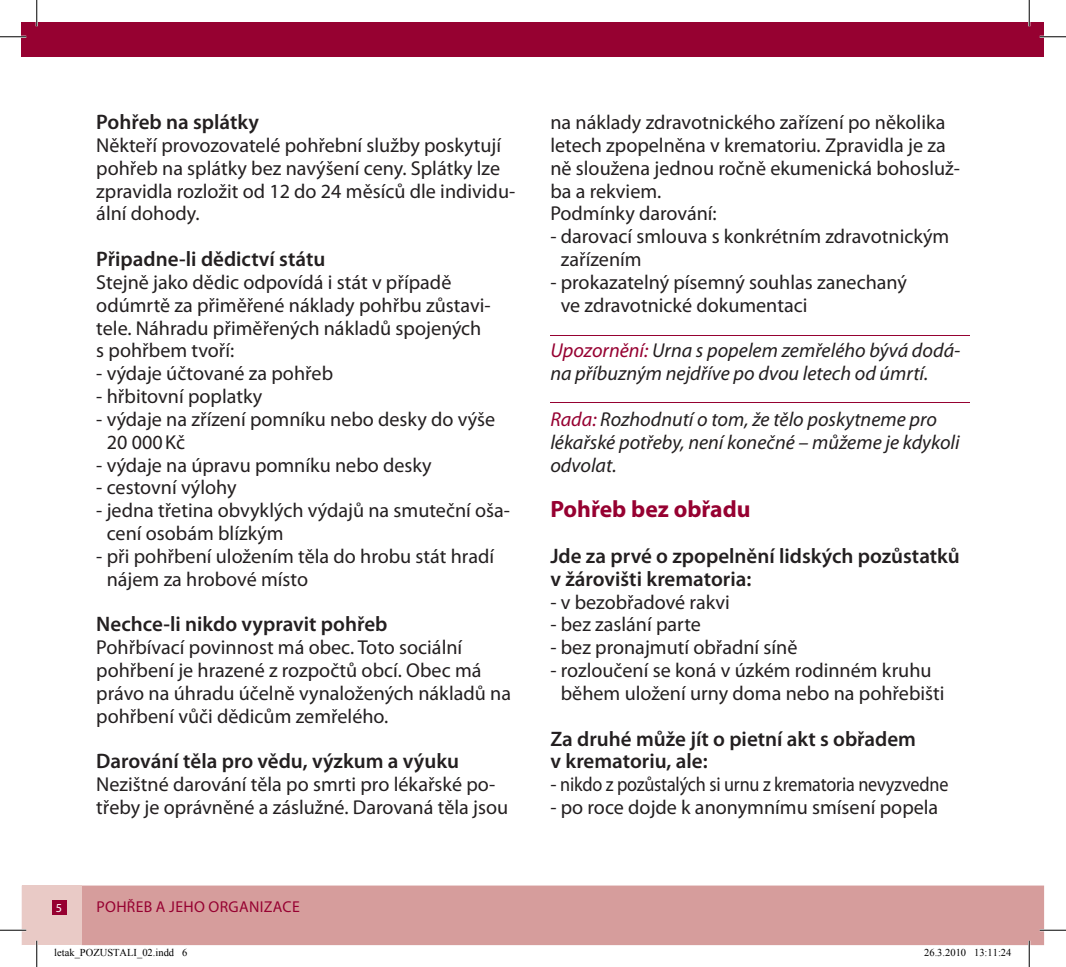
<style>
.page{position:relative;width:1066px;height:967px;background:#fff}
.page>*{position:absolute;margin:0;border:0;box-sizing:border-box;transform-origin:0 0}
.t1{font:700 23.62px "Myriad Pro";color:#960131}
.t2{font:600 21px/22.8px "Myriad Pro";color:#231f20}
.t3{font:20.12px/22.8px "Myriad Pro";color:#231f20}
.t4{font:italic 20.12px/22.8px "Myriad Pro";color:#231f20}
.t5{font:15.75px "Myriad Pro";letter-spacing:.02em;color:#960131}
.t6{font:12.25px "Myriad Pro";color:#fff}
.t7{font:10.5px "Times New Roman";color:#000}
.s1{color:#960131}
</style>
<div class="page">
<div style="left:22px;top:22px;width:1022px;height:35px;background:#960131"></div>
<div style="left:81px;top:885px;width:963px;height:60px;background:#d69d9c"></div>
<div style="left:22px;top:885px;width:59px;height:60px;background:#e9cac6"></div>
<div style="left:52px;top:900px;width:15px;height:15px;background:#960131"></div>
<hr style="left:550px;top:402px;width:419px;height:1px;background:#960131">
<hr style="left:550px;top:334px;width:419px;height:1px;background:#960131">
<hr style="left:0;top:36px;width:26px;height:2px;background:#fff">
<hr style="left:1039px;top:36px;width:27px;height:2px;background:#fff">
<hr style="left:0;top:929px;width:26px;height:2px;background:#fff">
<hr style="left:1039px;top:929px;width:27px;height:2px;background:#fff">
<hr style="left:36px;top:0;width:2px;height:26px;background:#fff">
<hr style="left:36px;top:940px;width:2px;height:26px;background:#fff">
<hr style="left:1028px;top:0;width:2px;height:26px;background:#fff">
<hr style="left:1028px;top:940px;width:2px;height:26px;background:#fff">
<svg style="left:0;top:36px;width:26px;height:1px"></svg>
<svg style="left:1039px;top:36px;width:27px;height:1px"></svg>
<svg style="left:0;top:929px;width:26px;height:1px"></svg>
<svg style="left:1039px;top:929px;width:27px;height:1px"></svg>
<svg style="left:36px;top:0;width:1px;height:26px"></svg>
<svg style="left:36px;top:940px;width:1px;height:26px"></svg>
<svg style="left:1029px;top:0;width:1px;height:26px"></svg>
<svg style="left:1029px;top:940px;width:1px;height:26px"></svg>
<p class="t2" style="left:96px;top:110px;width:164px">Pohřeb na splátky</p>
<p class="t3" style="left:96px;top:133px;width:420px">Někteří provozovatelé pohřební služby poskytují pohřeb na splátky bez navýšení ceny. Splátky lze zpravidla rozložit od 12 do 24 měsíců dle individu&shy;ální dohody.</p>
<p class="t2" style="left:96px;top:247px;width:230px">Připadne-li dědictví státu</p>
<p class="t3" style="left:96px;top:270px;width:396px">Stejně jako dědic odpovídá i stát v případě odúmrtě za přiměřené náklady pohřbu zůstavi&shy;tele. Náhradu přiměřených nákladů spojených s pohřbem tvoří:</p>
<p class="t3" style="left:96px;top:362px;width:238px">- výdaje účtované za pohřeb</p>
<p class="t3" style="left:96px;top:384px;width:167px">- hřbitovní poplatky</p>
<p class="t3" style="left:107px;top:407px;width:390px;text-indent:-10px">- výdaje na zřízení pomníku nebo desky do výše<br>20 000 Kč</p>
<p class="t3" style="left:96px;top:453px;width:337px">- výdaje na úpravu pomníku nebo desky</p>
<p class="t3" style="left:96px;top:476px;width:142px">- cestovní výlohy</p>
<p class="t3" style="left:107px;top:499px;width:405px;text-indent:-10px">- jedna třetina obvyklých výdajů na smuteční oša&shy;cení osobám blízkým</p>
<p class="t3" style="left:107px;top:544px;width:389px;text-indent:-10px">- při pohřbení uložením těla do hrobu stát hradí nájem za hrobové místo</p>
<p class="t2" style="left:96px;top:612px;width:293px">Nechce-li nikdo vypravit pohřeb</p>
<p class="t3" style="left:96px;top:635px;width:416px">Pohřbívací povinnost má obec. Toto sociální pohřbení je hrazené z rozpočtů obcí. Obec má právo na úhradu účelně vynaložených nákladů na pohřbení vůči dědicům zemřelého.</p>
<p class="t2" style="left:96px;top:749px;width:364px">Darování těla pro vědu, výzkum a výuku</p>
<p class="t3" style="left:96px;top:772px;width:413px">Nezištné darování těla po smrti pro lékařské po&shy;třeby je oprávněné a záslužné. Darovaná těla jsou</p>
<p class="t6" style="left:56px;top:900px;width:8px">5</p>
<p class="t5" style="left:96px;top:897px;width:205px">POHŘEB A JEHO ORGANIZACE</p>
<p class="t3" style="left:550px;top:111px;width:411px">na náklady zdravotnického zařízení po několika letech zpopelněna v krematoriu. Zpravidla je za ně sloužena jednou ročně ekumenická bohosluž&shy;ba a rekviem.<br>Podmínky darování:</p>
<p class="t3" style="left:561px;top:225px;width:390px;text-indent:-10px">- darovací smlouva s konkrétním zdravotnickým zařízením</p>
<p class="t3" style="left:561px;top:270px;width:348px;text-indent:-10px">- prokazatelný písemný souhlas zanechaný ve zdravotnické dokumentaci</p>
<p class="t4" style="left:550px;top:339px;width:411px"><span class="s1">Upozornění:</span> Urna s popelem zemřelého bývá dodá&shy;na příbuzným nejdříve po dvou letech od úmrtí.</p>
<p class="t4" style="left:550px;top:407px;width:411px"><span class="s1">Rada:</span> Rozhodnutí o tom, že tělo poskytneme pro lékařské potřeby, není konečné – můžeme je kdykoli odvolat.</p>
<p class="t1" style="left:550px;top:494px;width:202px">Pohřeb bez obřadu</p>
<p class="t2" style="left:550px;top:544px;width:411px">Jde za prvé o zpopelnění lidských pozůstatků v žárovišti krematoria:</p>
<p class="t3" style="left:550px;top:590px;width:181px">- v bezobřadové rakvi</p>
<p class="t3" style="left:550px;top:613px;width:152px">- bez zaslání parte</p>
<p class="t3" style="left:550px;top:635px;width:249px">- bez pronajmutí obřadní síně</p>
<p class="t3" style="left:561px;top:658px;width:385px;text-indent:-10px">- rozloučení se koná v úzkém rodinném kruhu během uložení urny doma nebo na pohřebišti</p>
<p class="t2" style="left:550px;top:726px;width:367px">Za druhé může jít o pietní akt s obřadem v krematoriu, ale:</p>
<p class="t3" style="left:550px;top:772px;width:399px">- nikdo z pozůstalých si urnu z krematoria nevyzvedne</p>
<p class="t3" style="left:550px;top:795px;width:389px">- po roce dojde k anonymnímu smísení popela</p>
<p class="t7" style="left:54px;top:945px;width:134px">letak_POZUSTALI_02.indd 6</p>
<p class="t7" style="left:924px;top:945px;width:89px">26.3.2010 13:11:24</p>
</div>
